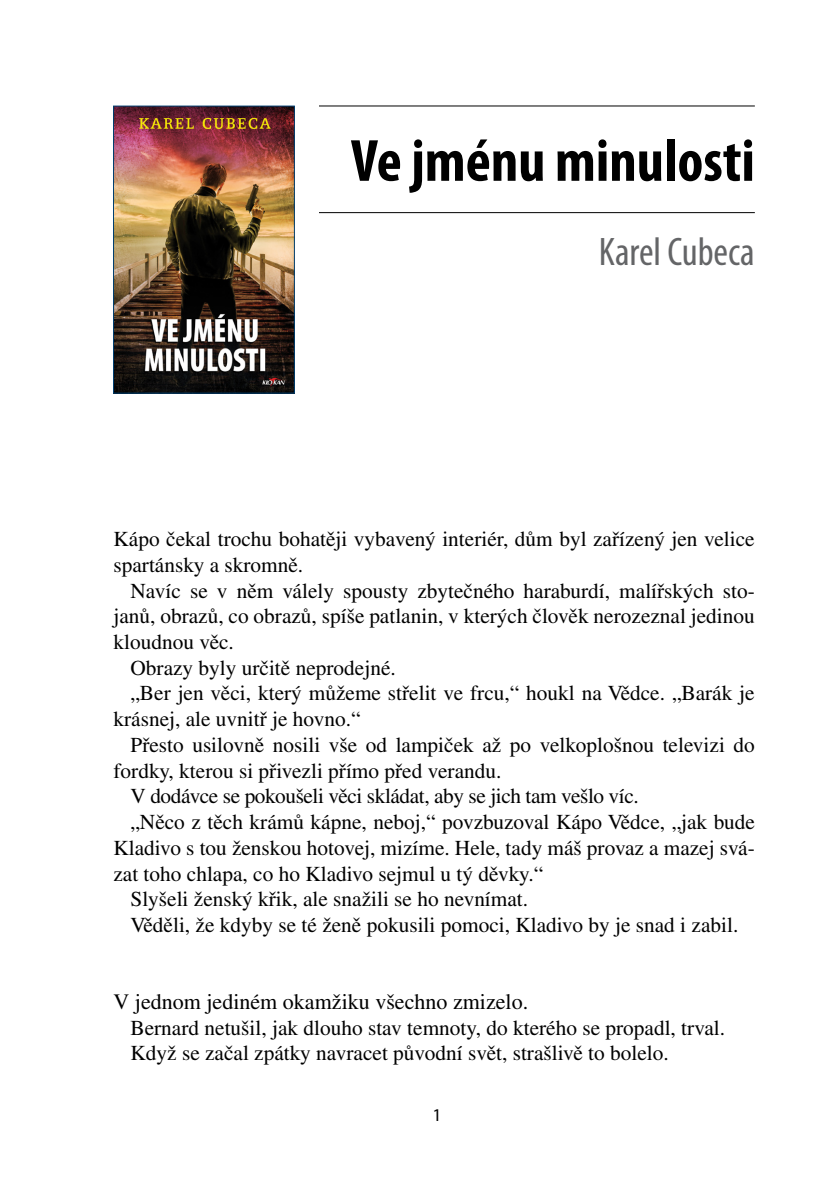
<style>
.page{position:relative;width:840px;height:1191px;background:#fff}
.page>*{position:absolute;margin:0;border:0;box-sizing:border-box;transform-origin:0 0}
.t1{font:700 condensed 60px "Myriad Pro";color:#000}
.t2{font:condensed 40px "Myriad Pro";color:#646567}
.t3{font:22px "Times CE";color:#000}
.t4{font:21.2px/25.8px "Times CE";color:#000}
.t5{font:21.2px "Times CE";letter-spacing:-.02em;color:#000}
.t6{font:18px "Myriad Pro";color:#000}
</style>
<div class="page">
<hr style="left:113px;top:105px;width:641px;height:1px;background:#000">
<hr style="left:113px;top:212px;width:641px;height:1px;background:#000">
<div style="left:69px;top:49px;width:249px;height:266px;background:#fff"></div>
<img style="left:115px;top:108px;width:178px;height:284px">
<div style="left:113px;top:106px;width:182px;height:288px;border:1px solid #003f70"></div>
<h1 class="t1" style="left:350px;top:123px;width:405px">Ve jménu minulosti</h1>
<h2 class="t2" style="left:598px;top:230px;width:157px">Karel Cubeca</h2>
<p class="t4" style="left:113px;top:526px;width:642px">Kápo čekal trochu bohatěji vybavený interiér, dům byl zařízený jen velice spartánsky a skromně.</p>
<p class="t4" style="left:130px;top:577px;width:625px">Navíc se v něm válely spousty zbytečného haraburdí, malířských sto-</p>
<p class="t4" style="left:113px;top:603px;width:642px">janů, obrazů, co obrazů, spíše patlanin, v kterých člověk nerozeznal jedinou</p>
<p class="t4" style="left:113px;top:628px;width:122px">kloudnou věc.</p>
<p class="t4" style="left:130px;top:654px;width:266px">Obrazy byly určitě neprodejné.</p>
<p class="t4" style="left:130px;top:680px;width:625px">„Ber jen věci, který můžeme střelit ve frcu,“ houkl na Vědce. „Barák je</p>
<p class="t4" style="left:113px;top:706px;width:248px">krásnej, ale uvnitř je hovno.“</p>
<p class="t4" style="left:130px;top:731px;width:625px">Přesto usilovně nosili vše od lampiček až po velkoplošnou televizi do</p>
<p class="t4" style="left:113px;top:757px;width:389px">fordky, kterou si přivezli přímo před verandu.</p>
<p class="t5" style="left:130px;top:784px;width:509px">V dodávce se pokoušeli věci skládat, aby se jich tam vešlo víc.</p>
<p class="t4" style="left:130px;top:808px;width:625px">„Něco z těch krámů kápne, neboj,“ povzbuzoval Kápo Vědce, „jak bude</p>
<p class="t4" style="left:113px;top:834px;width:642px">Kladivo s tou ženskou hotovej, mizíme. Hele, tady máš provaz a mazej svá-</p>
<p class="t4" style="left:113px;top:860px;width:431px">zat toho chlapa, co ho Kladivo sejmul u tý děvky.“</p>
<p class="t4" style="left:130px;top:886px;width:399px">Slyšeli ženský křik, ale snažili se ho nevnímat.</p>
<p class="t4" style="left:130px;top:911px;width:609px">Věděli, že kdyby se té ženě pokusili pomoci, Kladivo by je snad i zabil.</p>
<p class="t3" style="left:113px;top:988px;width:416px">V jednom jediném okamžiku všechno zmizelo.</p>
<p class="t4" style="left:130px;top:1014px;width:595px">Bernard netušil, jak dlouho stav temnoty, do kterého se propadl, trval.<br>Když se začal zpátky navracet původní svět, strašlivě to bolelo.</p>
<p class="t6" style="left:432px;top:1103px;width:11px">1</p>
</div>
